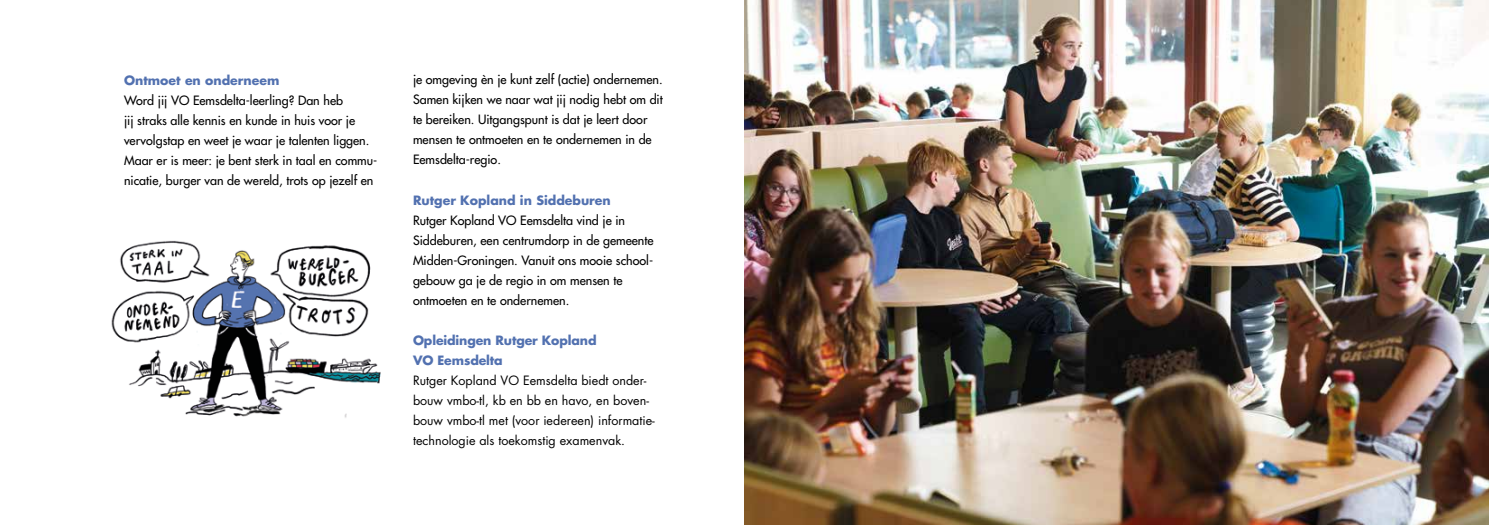
<style>
.page{position:relative;width:1489px;height:525px;background:#fff}
.page>*{position:absolute;margin:0;border:0;box-sizing:border-box;transform-origin:0 0}
.t1{font:12.5px/20px "Futura";color:#000}
.t2{font:12.5px/20px "Futura";color:#000}
.t3{font:700 12.5px/20px "Futura";color:#5271b0}
</style>
<div class="page">
<img style="left:111px;top:240px;width:270px;height:178px">
<img style="left:744px;top:0;width:744px;height:524px">
<p class="t3" style="left:124px;top:69px;width:157px">Ontmoet en onderneem</p>
<p class="t1" style="left:124px;top:90px;width:255px">Word jij VO Eemsdelta-leerling? Dan heb<br>jij straks alle kennis en kunde in huis voor je vervolgstap en weet je waar je talenten liggen.<br>Maar er is meer: je bent sterk in taal en commu&shy;nicatie, burger van de wereld, trots op jezelf en</p>
<p class="t1" style="left:413px;top:70px;width:251px">je omgeving èn je kunt zelf (actie) ondernemen.<br>Samen kijken we naar wat jij nodig hebt om dit te bereiken. Uitgangspunt is dat je leert door mensen te ontmoeten en te ondernemen in de Eemsdelta-regio.</p>
<p class="t3" style="left:413px;top:189px;width:199px">Rutger Kopland in Siddeburen</p>
<p class="t1" style="left:413px;top:210px;width:242px">Rutger Kopland VO Eemsdelta vind je in Siddeburen, een centrumdorp in de gemeente Midden-Groningen. Vanuit ons mooie school&shy;gebouw ga je de regio in om mensen te ontmoeten en te ondernemen.</p>
<p class="t3" style="left:413px;top:329px;width:185px">Opleidingen Rutger Kopland<br>VO Eemsdelta</p>
<p class="t2" style="left:413px;top:370px;width:243px">Rutger Kopland VO Eemsdelta biedt onder&shy;bouw vmbo-tl, kb en bb en havo, en boven&shy;bouw vmbo-tl met (voor iedereen) informatie&shy;technologie als toekomstig examenvak.</p>
</div>
